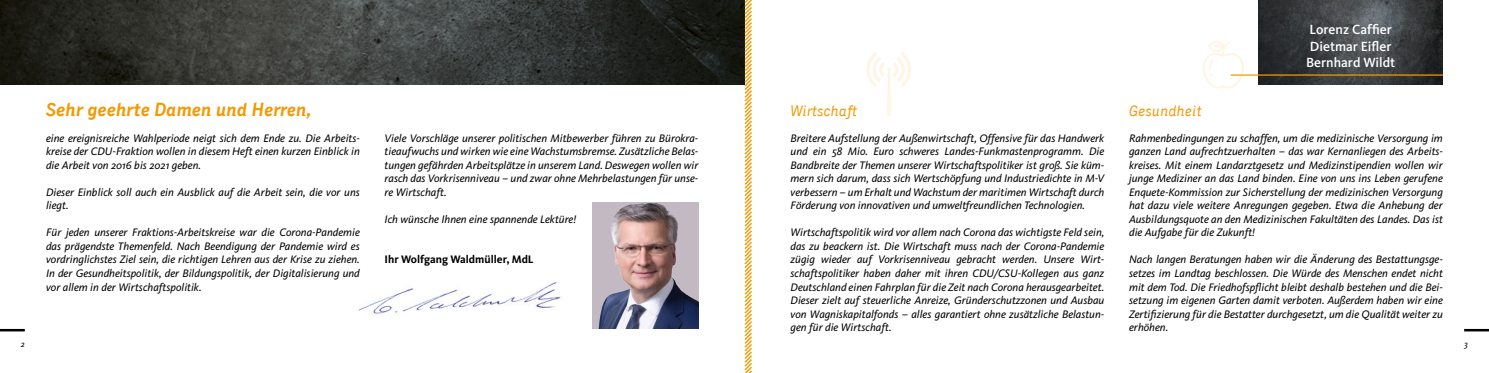
<style>
.page{position:relative;width:1489px;height:373px;background:#fff}
.page>*{position:absolute;margin:0;border:0;box-sizing:border-box;transform-origin:0 0}
.t1{font:italic 700 18.75px "CDU Skopex";color:#f59800}
.t2{font:italic 15px "CDU Skopex";color:#f59800}
.t3{font:500 13.75px/16.5px "CDU Kievit";color:#fff}
.t4{font:italic 11.25px/13.5px "CDU Kievit";color:#000;text-align:justify}
.t5{font:700 11.25px "CDU Kievit";color:#000}
.t6{font:italic 8.75px "CDU Kievit";color:#000}
</style>
<div class="page">
<hr style="left:1463px;top:328px;width:25px;height:3px;background:#000">
<hr style="left:0;top:328px;width:25px;height:3px;background:#000">
<svg style="left:1203px;top:41px;width:41px;height:47px"></svg>
<img style="left:0;top:0;width:743px;height:85px">
<img style="left:358px;top:282px;width:203px;height:33px">
<img style="left:1258px;top:0;width:184px;height:84px">
<hr style="left:1230px;top:74px;width:212px;height:1px;background:#f59800">
<svg style="left:866px;top:52px;width:45px;height:63px"></svg>
<svg style="left:743px;top:0;width:9px;height:372px"></svg>
<img style="left:592px;top:202px;width:106px;height:126px">
<h1 class="t1" style="left:46px;top:102px;width:267px">Sehr geehrte Damen und Herren,</h1>
<p class="t4" style="left:46px;top:131px;width:315px">eine ereignisreiche Wahlperiode neigt sich dem Ende zu. Die Arbeits&shy;kreise der CDU-Fraktion wollen in diesem Heft einen kurzen Einblick in die Arbeit von 2016 bis 2021 geben.</p>
<p class="t4" style="left:46px;top:185px;width:315px">Dieser Einblick soll auch ein Ausblick auf die Arbeit sein, die vor uns liegt.</p>
<p class="t4" style="left:46px;top:226px;width:315px">Für jeden unserer Fraktions-Arbeitskreise war die Corona-Pandemie das prägendste Themenfeld. Nach Beendigung der Pandemie wird es vordringlichstes Ziel sein, die richtigen Lehren aus der Krise zu ziehen.<br>In der Gesundheitspolitik, der Bildungspolitik, der Digitalisierung und vor allem in der Wirtschaftspolitik.</p>
<p class="t4" style="left:384px;top:131px;width:315px">Viele Vorschläge unserer politischen Mitbewerber führen zu Bürokra&shy;tieaufwuchs und wirken wie eine Wachstumsbremse. Zusätzliche Belas&shy;tungen gefährden Arbeitsplätze in unserem Land. Deswegen wollen wir rasch das Vorkrisenniveau – und zwar ohne Mehrbelastungen für unse&shy;re Wirtschaft.</p>
<p class="t4" style="left:384px;top:212px;width:193px">Ich wünsche Ihnen eine spannende Lektüre!</p>
<p class="t5" style="left:384px;top:255px;width:151px">Ihr Wolfgang Waldmüller, MdL</p>
<h2 class="t2" style="left:790px;top:104px;width:68px">Wirtschaft</h2>
<p class="t4" style="left:790px;top:131px;width:315px">Breitere Aufstellung der Außenwirtschaft, Offensive für das Handwerk und ein 58 Mio. Euro schweres Landes-Funkmastenprogramm. Die Bandbreite der Themen unserer Wirtschaftspolitiker ist groß. Sie küm&shy;mern sich darum, dass sich Wertschöpfung und Industriedichte in M-V verbessern – um Erhalt und Wachstum der maritimen Wirtschaft durch Förderung von innovativen und umweltfreundlichen Technologien.</p>
<p class="t4" style="left:790px;top:226px;width:315px">Wirtschaftspolitik wird vor allem nach Corona das wichtigste Feld sein, das zu beackern ist. Die Wirtschaft muss nach der Corona-Pandemie zügig wieder auf Vorkrisenniveau gebracht werden. Unsere Wirt&shy;schaftspolitiker haben daher mit ihren CDU/CSU-Kollegen aus ganz Deutschland einen Fahrplan für die Zeit nach Corona herausgearbeitet.<br>Dieser zielt auf steuerliche Anreize, Gründerschutzzonen und Ausbau von Wagniskapitalfonds – alles garantiert ohne zusätzliche Belastun&shy;gen für die Wirtschaft.</p>
<p class="t3" style="left:1305px;top:22px;width:91px">Lorenz Caffier<br>Dietmar Eifler<br>Bernhard Wildt</p>
<h2 class="t2" style="left:1129px;top:104px;width:74px">Gesundheit</h2>
<p class="t4" style="left:1129px;top:131px;width:315px">Rahmenbedingungen zu schaffen, um die medizinische Versorgung im ganzen Land aufrechtzuerhalten – das war Kernanliegen des Arbeits&shy;kreises. Mit einem Landarztgesetz und Medizinstipendien wollen wir junge Mediziner an das Land binden. Eine von uns ins Leben gerufene Enquete-Kommission zur Sicherstellung der medizinischen Versorgung hat dazu viele weitere Anregungen gegeben. Etwa die Anhebung der Ausbildungsquote an den Medizinischen Fakultäten des Landes. Das ist die Aufgabe für die Zukunft!</p>
<p class="t4" style="left:1129px;top:253px;width:315px">Nach langen Beratungen haben wir die Änderung des Bestattungsge&shy;setzes im Landtag beschlossen. Die Würde des Menschen endet nicht mit dem Tod. Die Friedhofspflicht bleibt deshalb bestehen und die Bei&shy;setzung im eigenen Garten damit verboten. Außerdem haben wir eine Zertifizierung für die Bestatter durchgesetzt, um die Qualität weiter zu erhöhen.</p>
<p class="t6" style="left:21px;top:339px;width:6px">2</p>
<p class="t6" style="left:1463px;top:339px;width:5px">3</p>
</div>
